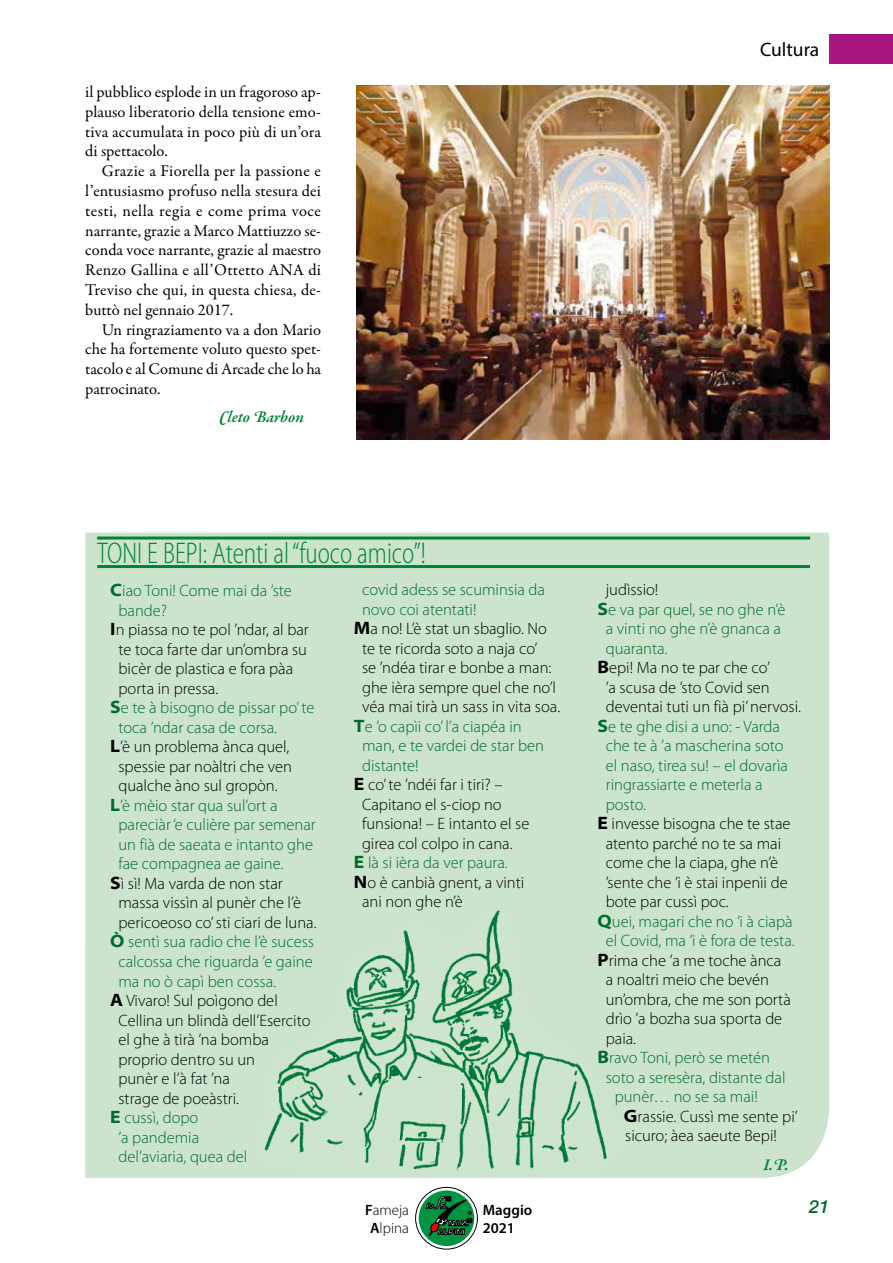
<style>
.page{position:relative;width:893px;height:1263px;background:#fff}
.page>*{position:absolute;margin:0;border:0;box-sizing:border-box;transform-origin:0 0}
.t1{font:300 semi-condensed 30px "Myriad Pro";color:#008237;scale:.85 1}
.t2{font:19.5px "Myriad Pro";color:#000}
.t3{font:italic 500 18px "Helvetica Neue LT Std";color:#006b2d}
.t4{font:300 16.5px "Myriad Pro";color:#000}
.t5{font:300 16.5px "Myriad Pro";color:#006b2d}
.t6{font:16.5px/19.8px "Garamond Premr Pro";color:#000;text-align:justify}
.t7{font:italic 600 16.5px "Garamond Premr Pro";letter-spacing:-.005em;color:#008237}
.t8{font:300 15px "Myriad Pro";color:#000}
.t9{font:600 15px/18px "Myriad Pro";color:#000}
.s1{font-weight:700;font-stretch:semi-expanded;font-size:18px}
.s2{font-weight:600}
</style>
<div class="page">
<svg style="left:416px;top:1187px;width:61px;height:62px"></svg>
<div style="left:415px;top:1187px;width:63px;height:62px;border:1px solid #000;border-radius:50%"></div>
<svg style="left:419px;top:1190px;width:55px;height:56px;background:#388859"></svg>
<div style="left:829px;top:34px;width:64px;height:30px;background:#a71681"></div>
<svg style="left:85px;top:533px;width:744px;height:645px;background:#cce4ce"></svg>
<div style="left:237px;top:910px;width:385px;height:264px;background:#cce4ce"></div>
<img style="left:264px;top:910px;width:343px;height:260px">
<hr style="left:97px;top:536px;width:713px;height:3px;background:#008237">
<hr style="left:97px;top:565px;width:713px;height:3px;background:#008237">
<img style="left:357px;top:85px;width:472px;height:354px">
<p class="t6" style="left:85px;top:82px;width:237px">il pubblico esplode in un fragoroso ap&shy;plauso liberatorio della tensione emo&shy;tiva accumulata in poco più di un’ora di spettacolo.</p>
<p class="t6" style="left:85px;top:162px;width:237px;text-indent:16px">Grazie a Fiorella per la passione e l’entusiasmo profuso nella stesura dei testi, nella regia e come prima voce narrante, grazie a Marco Mattiuzzo se&shy;conda voce narrante, grazie al maestro Renzo Gallina e all’Ottetto ANA di Treviso che qui, in questa chiesa, de&shy;buttò nel gennaio 2017.</p>
<p class="t6" style="left:85px;top:320px;width:237px;text-indent:16px">Un ringraziamento va a don Mario che ha fortemente voluto questo spet&shy;tacolo e al Comune di Arcade che lo ha patrocinato.</p>
<p class="t7" style="left:220px;top:407px;width:86px">Cleto Barbon</p>
<p class="t2" style="left:760px;top:38px;width:61px">Cultura</p>
<h1 class="t1" style="left:97px;top:535px;width:388px">TONI E BEPI: Atenti al “fuoco amico”!</h1>
<p class="t5" style="left:110px;top:581px;width:183px"><span class="s1">C</span>iao Toni! Come mai da ’ste</p>
<p class="t5" style="left:118px;top:600px;width:50px">bande?</p>
<p class="t4" style="left:110px;top:620px;width:200px"><span class="s1">I</span>n piassa no te pol ’ndar, al bar</p>
<p class="t4" style="left:118px;top:639px;width:190px">te toca farte dar un’ombra su</p>
<p class="t4" style="left:118px;top:659px;width:176px">bicèr de plastica e fora pàa</p>
<p class="t4" style="left:118px;top:678px;width:101px">porta in pressa.</p>
<p class="t5" style="left:110px;top:698px;width:206px"><span class="s1">S</span>e te à bisogno de pissar po’ te</p>
<p class="t5" style="left:118px;top:717px;width:160px">toca ’ndar casa de corsa.</p>
<p class="t4" style="left:110px;top:737px;width:181px"><span class="s1">L</span>’è un problema ànca quel,</p>
<p class="t4" style="left:118px;top:756px;width:175px">spessie par noàltri che ven</p>
<p class="t4" style="left:118px;top:776px;width:161px">qualche àno sul gropòn.</p>
<p class="t5" style="left:110px;top:795px;width:169px"><span class="s1">L</span>’è mèio star qua sul’ort a</p>
<p class="t5" style="left:118px;top:815px;width:199px">pareciàr ‘e culière par semenar</p>
<p class="t5" style="left:118px;top:834px;width:196px">un fià de saeata e intanto ghe</p>
<p class="t5" style="left:118px;top:854px;width:167px">fae compagnea ae gaine.</p>
<p class="t4" style="left:110px;top:873px;width:174px"><span class="s1">S</span>ì sì! Ma varda de non star</p>
<p class="t4" style="left:118px;top:893px;width:184px">massa vissìn al punèr che l’è</p>
<p class="t4" style="left:118px;top:912px;width:200px">pericoeoso co’ sti ciari de luna.</p>
<p class="t5" style="left:110px;top:932px;width:205px"><span class="s1">Ò</span> sentì sua radio che l’è sucess</p>
<p class="t5" style="left:118px;top:951px;width:196px">calcossa che riguarda ’e gaine</p>
<p class="t5" style="left:118px;top:971px;width:159px">ma no ò capì ben cossa.</p>
<p class="t4" style="left:110px;top:990px;width:169px"><span class="s1">A</span> Vivaro! Sul poìgono del</p>
<p class="t4" style="left:118px;top:1010px;width:193px">Cellina un blindà dell’Esercito</p>
<p class="t4" style="left:118px;top:1029px;width:152px">el ghe à tirà ’na bomba</p>
<p class="t4" style="left:118px;top:1049px;width:138px">proprio dentro su un</p>
<p class="t4" style="left:118px;top:1068px;width:113px">punèr e l’à fat ’na</p>
<p class="t4" style="left:118px;top:1088px;width:122px">strage de poeàstri.</p>
<p class="t5" style="left:110px;top:1107px;width:90px"><span class="s1">E</span> cussì, dopo</p>
<p class="t5" style="left:118px;top:1127px;width:82px">’a pandemia</p>
<p class="t5" style="left:118px;top:1146px;width:130px">del’aviaria, quea del</p>
<p class="t5" style="left:362px;top:580px;width:184px">covid adess se scuminsia da</p>
<p class="t5" style="left:362px;top:599px;width:116px">novo coi atentati!</p>
<p class="t4" style="left:354px;top:619px;width:195px"><span class="s1">M</span>a no! L’è stat un sbaglio. No</p>
<p class="t4" style="left:362px;top:638px;width:177px">te te ricorda soto a naja co’</p>
<p class="t4" style="left:362px;top:658px;width:191px">se ’ndéa tirar e bonbe a man:</p>
<p class="t4" style="left:362px;top:677px;width:195px">ghe ièra sempre quel che no’l</p>
<p class="t4" style="left:362px;top:697px;width:200px">véa mai tirà un sass in vita soa.</p>
<p class="t5" style="left:354px;top:716px;width:169px"><span class="s1">T</span>e ’o capìi co’ l’a ciapéa in</p>
<p class="t5" style="left:362px;top:736px;width:184px">man, e te vardei de star ben</p>
<p class="t5" style="left:362px;top:755px;width:58px">distante!</p>
<p class="t4" style="left:354px;top:775px;width:150px"><span class="s1">E</span> co’ te ’ndéi far i tiri? –</p>
<p class="t4" style="left:362px;top:794px;width:141px">Capitano el s-ciop no</p>
<p class="t4" style="left:362px;top:814px;width:169px">funsiona! – E intanto el se</p>
<p class="t4" style="left:362px;top:833px;width:152px">girea col colpo in cana.</p>
<p class="t5" style="left:354px;top:853px;width:155px"><span class="s1">E</span> là si ièra da ver paura.</p>
<p class="t4" style="left:354px;top:872px;width:172px"><span class="s1">N</span>o è canbià gnent, a vinti</p>
<p class="t4" style="left:362px;top:892px;width:102px">ani non ghe n’è</p>
<p class="t4" style="left:606px;top:580px;width:54px">judìssio!</p>
<p class="t5" style="left:597px;top:599px;width:189px"><span class="s1">S</span>e va par quel, se no ghe n’è</p>
<p class="t5" style="left:606px;top:619px;width:177px">a vinti no ghe n’è gnanca a</p>
<p class="t5" style="left:606px;top:638px;width:63px">quaranta.</p>
<p class="t4" style="left:597px;top:658px;width:174px"><span class="s1">B</span>epi! Ma no te par che co’</p>
<p class="t4" style="left:606px;top:677px;width:165px">’a scusa de ’sto Covid sen</p>
<p class="t4" style="left:606px;top:697px;width:197px">deventai tuti un fià pi’ nervosi.</p>
<p class="t5" style="left:597px;top:716px;width:184px"><span class="s1">S</span>e te ghe disi a uno: - Varda</p>
<p class="t5" style="left:606px;top:736px;width:179px">che te à ’a mascherina soto</p>
<p class="t5" style="left:606px;top:755px;width:184px">el naso, tirea su! – el dovarìa</p>
<p class="t5" style="left:606px;top:775px;width:158px">ringrassiarte e meterla a</p>
<p class="t5" style="left:606px;top:794px;width:42px">posto.</p>
<p class="t4" style="left:597px;top:814px;width:195px"><span class="s1">E</span> invesse bisogna che te stae</p>
<p class="t4" style="left:606px;top:833px;width:177px">atento parché no te sa mai</p>
<p class="t4" style="left:606px;top:853px;width:174px">come che la ciapa, ghe n’è</p>
<p class="t4" style="left:606px;top:872px;width:183px">’sente che ’i è stai inpenìi de</p>
<p class="t4" style="left:606px;top:892px;width:125px">bote par cussì poc.</p>
<p class="t5" style="left:597px;top:911px;width:197px"><span class="s1">Q</span>uei, magari che no ’i à ciapà</p>
<p class="t5" style="left:606px;top:931px;width:190px">el Covid, ma ’i è fora de testa.</p>
<p class="t4" style="left:597px;top:950px;width:185px"><span class="s1">P</span>rima che ’a me toche ànca</p>
<p class="t4" style="left:606px;top:970px;width:165px">a noaltri meio che bevén</p>
<p class="t4" style="left:606px;top:989px;width:187px">un’ombra, che me son portà</p>
<p class="t4" style="left:606px;top:1009px;width:178px">drìo ’a bozha sua sporta de</p>
<p class="t4" style="left:606px;top:1028px;width:32px">paia.</p>
<p class="t5" style="left:597px;top:1048px;width:174px"><span class="s1">B</span>ravo Toni, però se metén</p>
<p class="t5" style="left:606px;top:1067px;width:181px">soto a seresèra, distante dal</p>
<p class="t5" style="left:615px;top:1087px;width:145px">punèr… no se sa mai!</p>
<p class="t4" style="left:624px;top:1106px;width:175px"><span class="s1">G</span>rassie. Cussì me sente pi’</p>
<p class="t4" style="left:625px;top:1126px;width:153px">sicuro; àea saeute Bepi!</p>
<p class="t7" style="left:763px;top:1154px;width:27px">I.P.</p>
<p class="t8" style="left:365px;top:1201px;width:46px"><span class="s2">F</span>ameja</p>
<p class="t3" style="left:809px;top:1196px;width:22px">21</p>
<p class="t8" style="left:370px;top:1219px;width:40px"><span class="s2">A</span>lpina</p>
<p class="t9" style="left:483px;top:1200px;width:51px">Maggio<br>2021</p>
</div>
